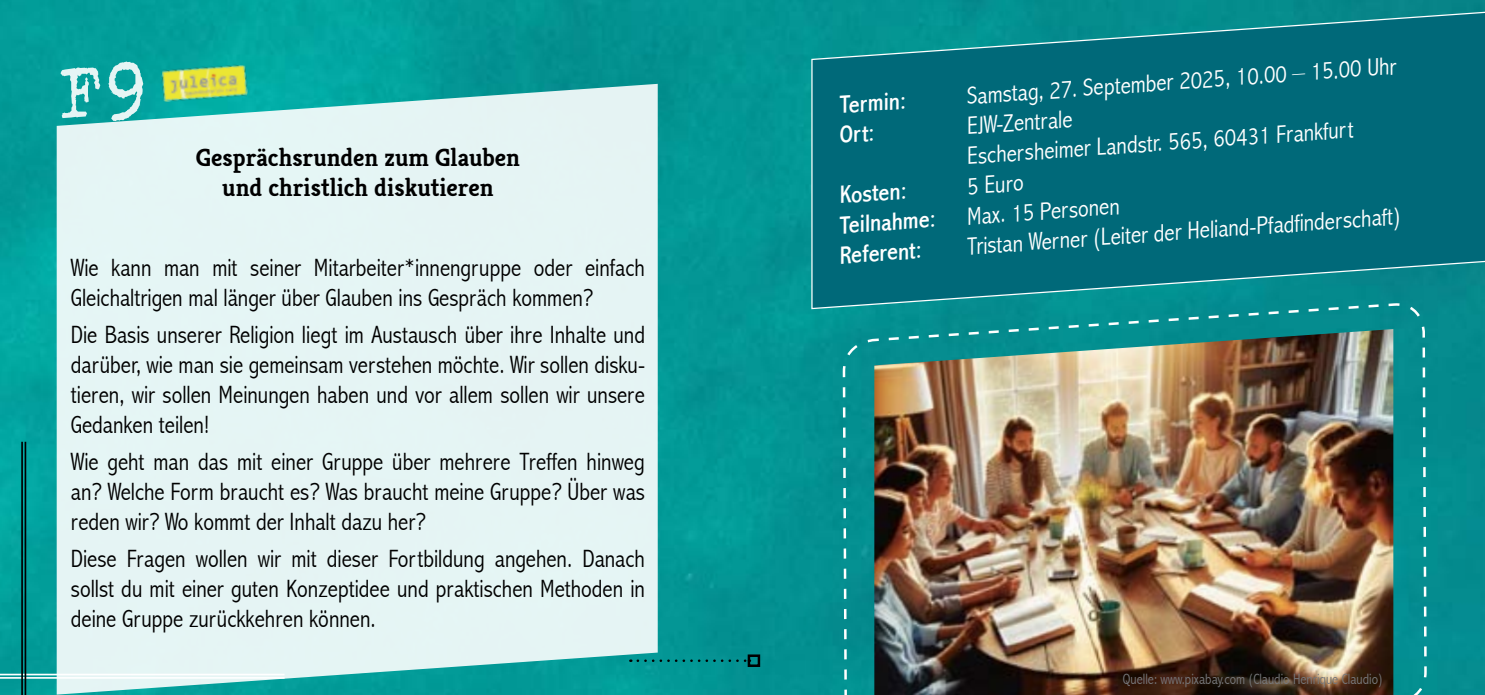
<style>
.page{position:relative;width:1485px;height:695px;background:#fff}
.page>*{position:absolute;margin:0;border:0;box-sizing:border-box;transform-origin:0 0}
.t1{font:300 condensed 25px/30px "Abadi";color:#000;text-align:justify}
.t2{font:300 condensed 25px/30px "Abadi";color:#fff}
.t3{font:700 25px/30px "Kreon";color:#000;text-align:center}
.t4{font:condensed 25px "Abadi";color:#fff}
.t5{font:300 condensed 15px "Abadi";color:#77787b}
</style>
<div class="page">
<img style="left:0;top:0;width:1485px;height:694px">
<svg style="left:658px;top:659px;width:90px;height:2px"></svg>
<div style="left:748px;top:654px;width:12px;height:12px;border:2px solid #000"></div>
<div style="left:57px;top:84px;width:601px;height:610px;background:#e5f5f4"></div>
<svg style="left:811px;top:11px;width:674px;height:299px;background:#036f7d"></svg>
<hr style="left:0;top:677px;width:285px;height:1px;background:#fff">
<hr style="left:0;top:673px;width:285px;height:2px;background:#fff">
<img style="left:841px;top:301px;width:587px;height:393px">
<hr style="left:25px;top:441px;width:1px;height:253px;background:#000">
<hr style="left:21px;top:441px;width:2px;height:253px;background:#000">
<img style="left:158px;top:53px;width:93px;height:61px">
<div style="left:60px;top:60px;width:83px;height:61px;background:#039e9a"></div>
<p class="t3" style="left:196px;top:142px;width:326px">Gesprächsrunden zum Glauben und christlich diskutieren</p>
<p class="t1" style="left:71px;top:252px;width:575px">Wie kann man mit seiner Mitarbeiter*innengruppe oder einfach<br>Gleichaltrigen mal länger über Glauben ins Gespräch kommen?</p>
<p class="t1" style="left:71px;top:319px;width:576px">Die Basis unserer Religion liegt im Austausch über ihre Inhalte und darüber, wie man sie gemeinsam verstehen möchte. Wir sollen disku&shy;tieren, wir sollen Meinungen haben und vor allem sollen wir unsere Gedanken teilen!</p>
<p class="t1" style="left:71px;top:447px;width:575px">Wie geht man das mit einer Gruppe über mehrere Treffen hinweg an? Welche Form braucht es? Was braucht meine Gruppe? Über was reden wir? Wo kommt der Inhalt dazu her?</p>
<p class="t1" style="left:71px;top:544px;width:575px">Diese Fragen wollen wir mit dieser Fortbildung angehen. Danach sollst du mit einer guten Konzeptidee und praktischen Methoden in deine Gruppe zurückkehren können.</p>
<p class="t4" style="left:838px;top:90px;width:68px;rotate:-4deg">Termin:</p>
<p class="t4" style="left:838px;top:120px;width:36px;rotate:-4deg">Ort:</p>
<p class="t2" style="left:965px;top:81px;width:432px;rotate:-4deg">Samstag, 27. September 2025, 10.00 – 15.00 Uhr</p>
<p class="t2" style="left:963px;top:111px;width:389px;rotate:-4deg">EJW-Zentrale<br>Eschersheimer Landstr. 565, 60431 Frankfurt</p>
<p class="t4" style="left:838px;top:181px;width:68px;rotate:-4deg">Kosten:</p>
<p class="t2" style="left:965px;top:171px;width:58px;rotate:-4deg">5 Euro</p>
<p class="t4" style="left:838px;top:211px;width:97px;rotate:-4deg">Teilnahme:</p>
<p class="t2" style="left:965px;top:201px;width:154px;rotate:-4deg">Max. 15 Personen</p>
<p class="t4" style="left:838px;top:241px;width:83px;rotate:-4deg">Referent:</p>
<p class="t2" style="left:965px;top:231px;width:436px;rotate:-4deg">Tristan Werner (Leiter der Heliand-Pfadfinderschaft)</p>
<p class="t5" style="left:1123px;top:670px;width:261px">Quelle: www.pixabay.com (Claudio Henrique Claudio)</p>
</div>
